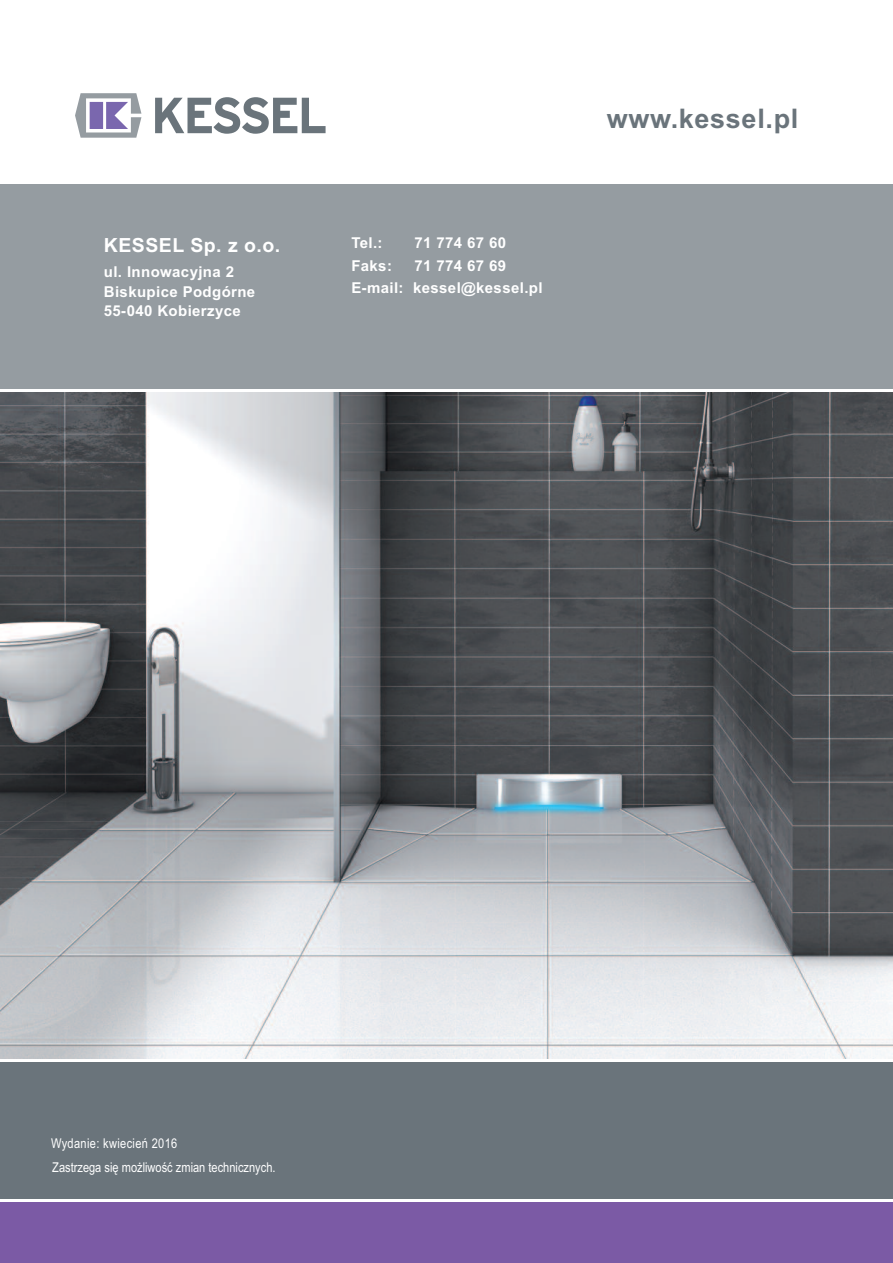
<style>
.page{position:relative;width:893px;height:1263px;background:#fff}
.page>*{position:absolute;margin:0;border:0;box-sizing:border-box;transform-origin:0 0}
.t1{font:700 27px "Arial";letter-spacing:.025em;color:#6a747b}
.t2{font:700 19.5px "Arial";letter-spacing:.025em;color:#fff}
.t3{font:700 15px/19.5px "Arial";letter-spacing:.025em;color:#fff}
.t4{font:13.5px/23.2px "Arial Narrow";color:#fff}
</style>
<div class="page">
<div style="left:0;top:1062px;width:893px;height:137px;background:#6a747b"></div>
<div style="left:0;top:1202px;width:893px;height:61px;background:#7b5aa5"></div>
<svg style="left:155px;top:97px;width:171px;height:37px"></svg>
<svg style="left:75px;top:93px;width:66px;height:45px"></svg>
<div style="left:0;top:184px;width:893px;height:205px;background:#959ca1"></div>
<img style="left:0;top:392px;width:893px;height:666px">
<h2 class="t2" style="left:104px;top:233px;width:178px">KESSEL Sp. z o.o.</h2>
<p class="t3" style="left:104px;top:262px;width:153px">ul. Innowacyjna 2<br>Biskupice Podgórne<br>55-040 Kobierzyce</p>
<p class="t3" style="left:351px;top:233px;width:33px">Tel.:</p>
<p class="t3" style="left:414px;top:233px;width:93px">71 774 67 60</p>
<p class="t3" style="left:351px;top:256px;width:42px">Faks:</p>
<p class="t3" style="left:351px;top:254px;width:193px;line-height:22.5px;text-indent:63px">71 774 67 69<br>E-mail: kessel@kessel.pl</p>
<h1 class="t1" style="left:607px;top:103px;width:193px">www.kessel.pl</h1>
<p class="t4" style="left:51px;top:1132px;width:226px">Wydanie: kwiecień 2016<br>Zastrzega się możliwość zmian technicznych.</p>
</div>
